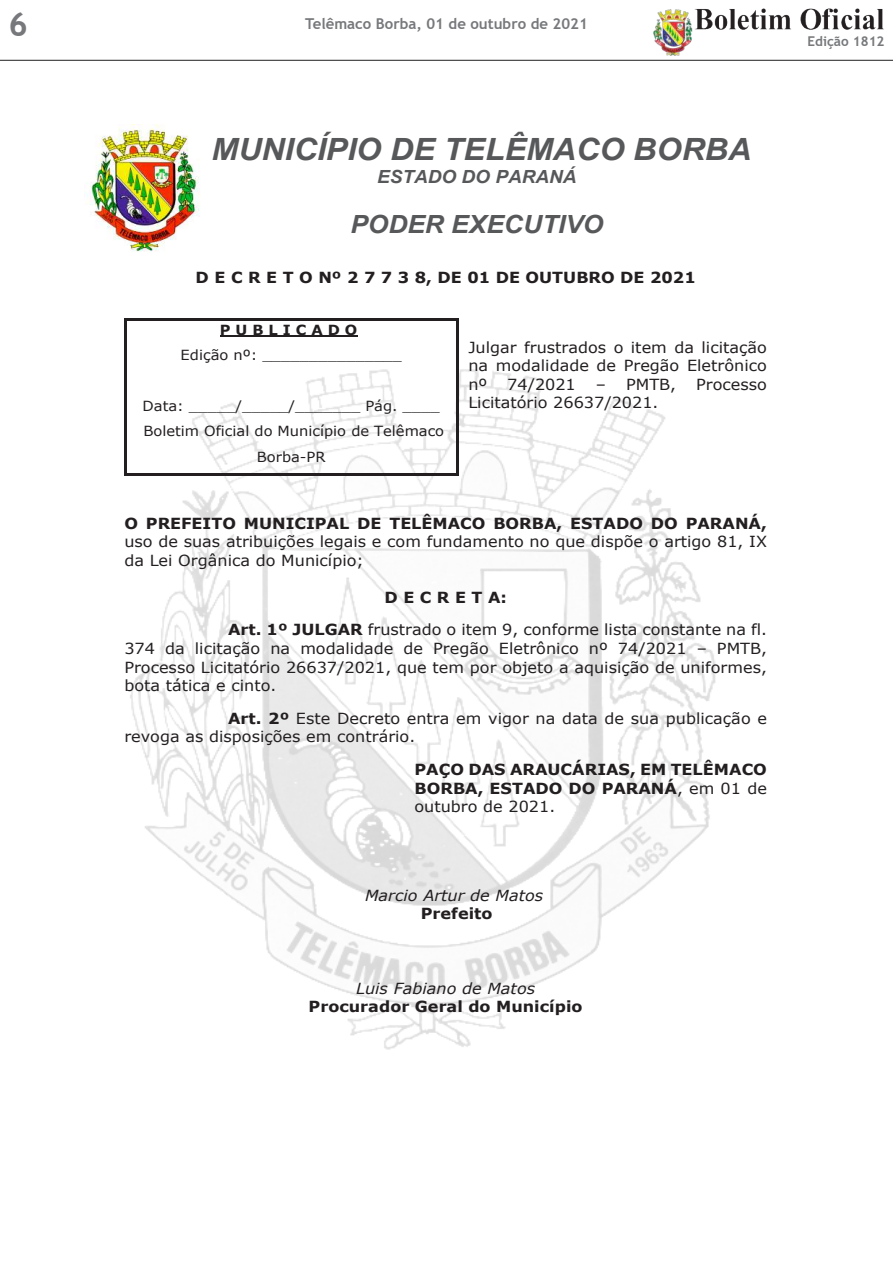
<style>
.page{position:relative;width:893px;height:1263px;background:#fff}
.page>*{position:absolute;margin:0;border:0;box-sizing:border-box;transform-origin:0 0}
.t1{font:700 33px "Trebuchet MS";color:#76787b}
.t2{font:italic 700 30.6px "Arial";color:#57585a;scale:1.05 1}
.t3{font:italic 700 25.05px "Arial";color:#57585a;scale:1.05 1}
.t4{font:italic 700 18.15px "Arial";color:#57585a;scale:1.05 1}
.t5{font:15.3px/18.6px "Verdana";color:#231f20;scale:1.05 1}
.t6{font:700 15.3px/18.6px "Verdana";color:#231f20;text-align:justify;scale:1.05 1}
.t7{font:italic 15.3px "Verdana";color:#231f20;scale:1.05 1}
.t8{font:700 15px "Trebuchet MS";color:#76787b}
.t9{font:13.95px/25.3px "Verdana";color:#231f20;text-align:center;scale:1.05 1}
.t10{font:700 13.95px "Verdana";color:#231f20;scale:1.05 1}
.t11{font:700 13.5px "Trebuchet MS";color:#76787b}
.s1{font-weight:700}
.s2{font-weight:400}
</style>
<div class="page">
<img style="left:653px;top:9px;width:43px;height:47px">
<img style="left:693px;top:8px;width:191px;height:21px">
<hr style="left:0;top:60px;width:893px;height:1px;background:#231f20">
<img style="left:87px;top:125px;width:113px;height:127px">
<img style="left:124px;top:332px;width:592px;height:718px">
<hr style="left:220px;top:336px;width:137px;height:1px;background:#231f20">
<hr style="left:127px;top:319px;width:329px;height:2px;background:#231f20">
<hr style="left:124px;top:321px;width:3px;height:152px;background:#231f20">
<hr style="left:127px;top:473px;width:329px;height:2px;background:#231f20">
<hr style="left:456px;top:321px;width:2px;height:152px;background:#231f20">
<h1 class="t1" style="left:9px;top:3px;width:21px">6</h1>
<p class="t8" style="left:305px;top:14px;width:284px">Telêmaco Borba, 01 de outubro de 2021</p>
<h2 class="t2" style="left:212px;top:128px;width:516px">MUNICÍPIO DE TELÊMACO BORBA</h2>
<p class="t4" style="left:377px;top:165px;width:192px">ESTADO DO PARANÁ</p>
<h3 class="t3" style="left:350px;top:207px;width:242px">PODER EXECUTIVO</h3>
<p class="t6" style="left:196px;top:268px;width:478px">D E C R E T O Nº 2 7 7 3 8, DE 01 DE OUTUBRO DE 2021</p>
<p class="t10" style="left:220px;top:320px;width:132px">P U B L I C A D O</p>
<p class="t9" style="left:181px;top:342px;width:212px">Edição nº: _______________</p>
<p class="t9" style="left:143px;top:393px;width:289px">Data: _____/_____/_______ Pág. ____<br>Boletim Oficial do Município de Telêmaco<br>Borba-PR</p>
<p class="t5" style="left:468px;top:338px;width:286px;text-align:justify">Julgar frustrados o item da licitação na modalidade de Pregão Eletrônico nº</p>
<p class="t5" style="left:507px;top:375px;width:67px">74/2021</p>
<p class="t5" style="left:596px;top:375px;width:78px">– PMTB,</p>
<p class="t5" style="left:696px;top:375px;width:69px">Processo</p>
<p class="t5" style="left:468px;top:393px;width:183px">Licitatório 26637/2021.</p>
<p class="t6" style="left:124px;top:513px;width:613px">O PREFEITO MUNICIPAL DE TELÊMACO BORBA, ESTADO DO PARANÁ,</p>
<p class="t5" style="left:124px;top:532px;width:613px">uso de suas atribuições legais e com fundamento no que dispõe o artigo 81, IX da Lei Orgânica do Município;</p>
<p class="t5" style="left:228px;top:581px;width:515px;line-height:32.5px;text-indent:156px"><span class="s1">D E C R E T A:<br>Art. 1º JULGAR</span> frustrado o item 9, conforme lista constante na fl.</p>
<p class="t5" style="left:124px;top:639px;width:613px;text-align:justify">374 da licitação na modalidade de Pregão Eletrônico nº 74/2021 – PMTB, Processo Licitatório 26637/2021, que tem por objeto a aquisição de uniformes, bota tática e cinto.</p>
<p class="t5" style="left:124px;top:709px;width:613px;text-indent:104px"><span class="s1">Art. 2º</span> Este Decreto entra em vigor na data de sua publicação e revoga as disposições em contrário.</p>
<p class="t6" style="left:415px;top:760px;width:337px">PAÇO DAS ARAUCÁRIAS, EM TELÊMACO BORBA, ESTADO DO PARANÁ<span class="s2">, em 01 de outubro de 2021.</span></p>
<p class="t7" style="left:365px;top:884px;width:171px">Marcio Artur de Matos</p>
<p class="t6" style="left:421px;top:904px;width:70px">Prefeito</p>
<p class="t7" style="left:356px;top:977px;width:172px">Luis Fabiano de Matos</p>
<p class="t6" style="left:309px;top:997px;width:262px">Procurador Geral do Município</p>
<p class="t11" style="left:807px;top:33px;width:79px">Edição 1812</p>
</div>
